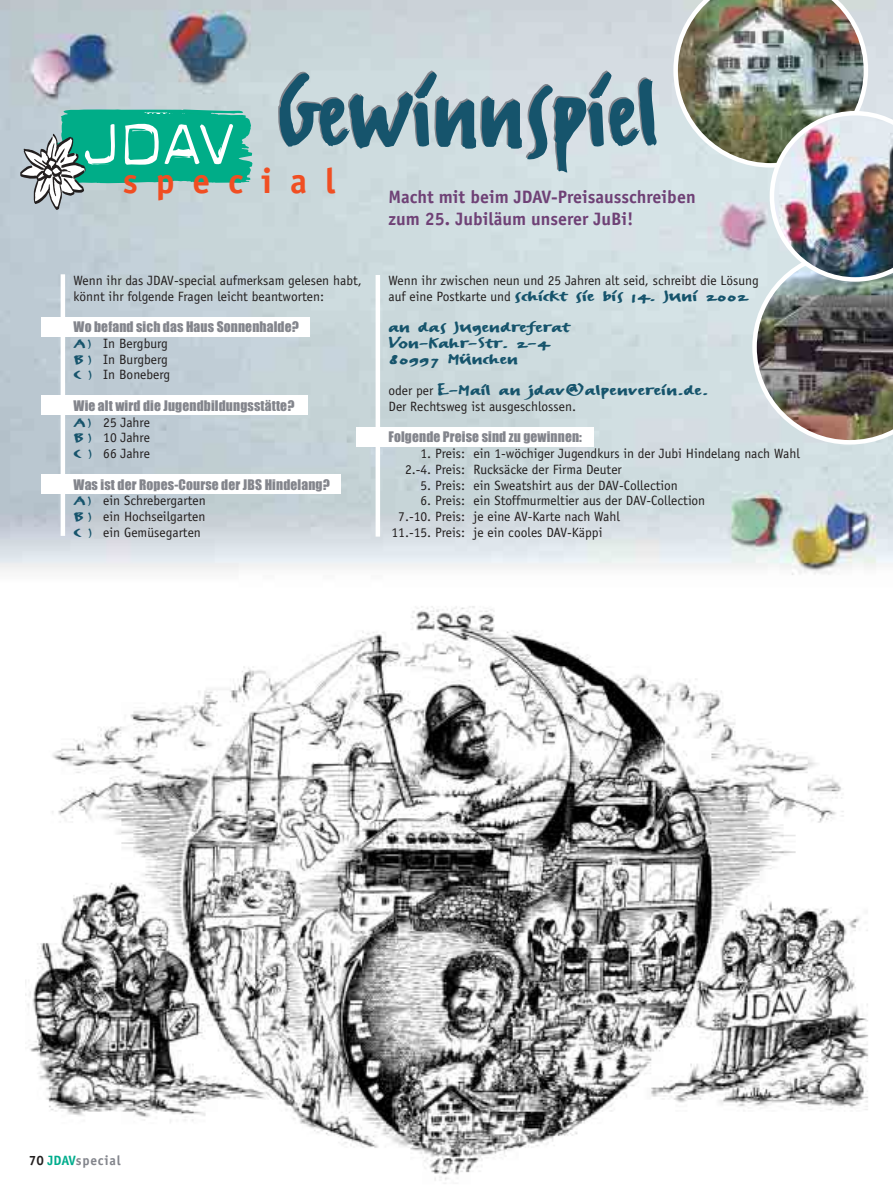
<style>
.page{position:relative;width:893px;height:1190px;background:#fff}
.page>*{position:absolute;margin:0;border:0;box-sizing:border-box;transform-origin:0 0}
.t1{font:120px "FF Erikrighthand";color:#16546c}
.t2{font:700 35.4px "Officina Sans";letter-spacing:.505em;color:#f04e22}
.t3{font:18px/31.5px "FF Erikrighthand";letter-spacing:.005em;color:#16546c;scale:1.6 1}
.t4{font:700 18px/22.5px "Officina Sans";color:#6f4176}
.t5{font:13.5px/15.8px "Officina Sans";color:#231f1f}
.t6{font:13.5px "Impact";letter-spacing:.01em;color:#83858c}
.t7{font:700 13.5px "Officina Sans";letter-spacing:.055em;color:#83858c}
.s1{font-family:"FF Erikrighthand";color:#16546c}
.s2{font-family:"Officina Sans";font-size:13.5px;color:#231f1f}
.s3{color:#231f1f}
.s4{color:#00ad8d}
</style>
<div class="page">
<img style="left:0;top:0;width:892px;height:575px">
<img style="left:27px;top:606px;width:842px;height:578px">
<hr style="left:61px;top:274px;width:4px;height:262px;background:#fff">
<div style="left:42px;top:317px;width:267px;height:19px;background:#fff"></div>
<div style="left:42px;top:396px;width:265px;height:19px;background:#fff"></div>
<div style="left:356px;top:428px;width:237px;height:19px;background:#fff"></div>
<div style="left:42px;top:474px;width:299px;height:19px;background:#fff"></div>
<svg style="left:20px;top:109px;width:233px;height:101px;background:#67bdad"></svg>
<div style="left:375px;top:275px;width:5px;height:261px;background:#fff"></div>
<img style="left:673px;top:0;width:219px;height:444px">
<h1 class="t1" style="left:277px;top:34px;width:383px">Gewinnspiel</h1>
<h2 class="t2" style="left:123px;top:167px;width:214px">special</h2>
<h3 class="t4" style="left:388px;top:187px;width:308px">Macht mit beim JDAV-Preisausschreiben zum 25. Jubiläum unserer JuBi!</h3>
<p class="t5" style="left:73px;top:273px;width:290px">Wenn ihr das JDAV-special aufmerksam gelesen habt, könnt ihr folgende Fragen leicht beantworten:</p>
<p class="t6" style="left:73px;top:322px;width:227px">Wo befand sich das Haus Sonnenhalde?</p>
<p class="t5" style="left:73px;top:336px;width:98px"><span class="s1">A)</span> In Bergburg<br><span class="s1">B )</span> In Burgberg<br><span class="s1">C )</span> In Boneberg</p>
<p class="t6" style="left:73px;top:401px;width:222px">Wie alt wird die Jugendbildungsstätte?</p>
<p class="t5" style="left:73px;top:415px;width:78px;text-align:justify"><span class="s1">A)</span> 25 Jahre <span class="s1">B)</span> 10 Jahre <span class="s1">C )</span> 66 Jahre</p>
<p class="t6" style="left:73px;top:480px;width:258px">Was ist der Ropes-Course der JBS Hindelang?</p>
<p class="t5" style="left:73px;top:494px;width:134px;text-align:justify"><span class="s1">A)</span> ein Schrebergarten <span class="s1">B )</span> ein Hochseilgarten <span class="s1">C )</span> ein Gemüsegarten</p>
<p class="t5" style="left:388px;top:273px;width:371px">Wenn ihr zwischen neun und 25 Jahren alt seid, schreibt die Lösung</p>
<h3 class="t3" style="left:388px;top:278px;width:226px"><span class="s2">auf eine Postkarte und</span> schickt sie bis 14. Juni 2002 an das Jugendreferat</h3>
<h3 class="t3" style="left:388px;top:334px;width:102px;line-height:15.8px">Von-Kahr-Str. 2-4<br>80997 München</h3>
<h3 class="t3" style="left:388px;top:373px;width:201px"><span class="s2">oder per</span> E-Mail an jdav@alpenverein.de.</h3>
<p class="t5" style="left:388px;top:399px;width:189px">Der Rechtsweg ist ausgeschlossen.</p>
<p class="t6" style="left:388px;top:433px;width:195px">Folgende Preise sind zu gewinnen:</p>
<p class="t5" style="left:405px;top:447px;width:396px;text-indent:15px">1. Preis: ein 1-wöchiger Jugendkurs in der Jubi Hindelang nach Wahl<br>2.-4. Preis: Rucksäcke der Firma Deuter</p>
<p class="t5" style="left:420px;top:478px;width:259px">5. Preis: ein Sweatshirt aus der DAV-Collection</p>
<p class="t5" style="left:420px;top:494px;width:286px">6. Preis: ein Stoffmurmeltier aus der DAV-Collection</p>
<p class="t5" style="left:398px;top:510px;width:223px">7.-10. Preis: je eine AV-Karte nach Wahl</p>
<p class="t5" style="left:391px;top:525px;width:212px">11.-15. Preis: je ein cooles DAV-Käppi</p>
<p class="t7" style="left:29px;top:1155px;width:93px"><span class="s3">70</span> <span class="s4">JDAV</span>special</p>
</div>
